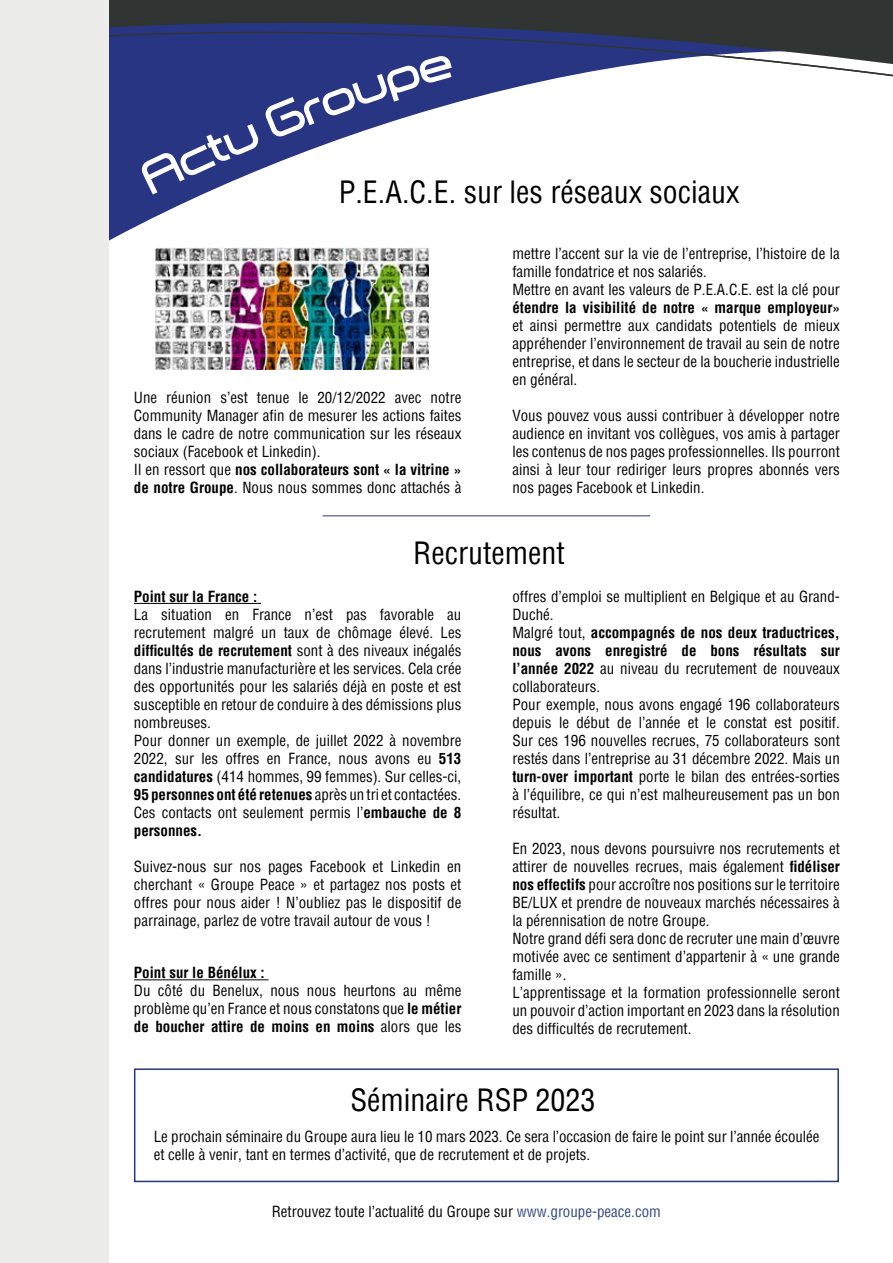
<style>
.page{position:relative;width:893px;height:1263px;background:#fff}
.page>*{position:absolute;margin:0;border:0;box-sizing:border-box;transform-origin:0 0}
.t1{font:condensed 30px "Helvetica";color:#000}
.t2{font:condensed 15px/18px "Helvetica";color:#000}
.t3{font:700 condensed 15px "Helvetica";color:#000}
.s1{font-weight:700}
.s2{color:#2e4880}
</style>
<div class="page">
<svg style="left:109px;top:0;width:784px;height:241px"></svg>
<div style="left:0;top:0;width:109px;height:1263px;background:#ececeb"></div>
<div style="left:134px;top:1068px;width:705px;height:114px;border:2px solid #283583"></div>
<hr style="left:134px;top:603px;width:127px;height:1px;background:#000">
<img style="left:155px;top:247px;width:274px;height:122px">
<hr style="left:323px;top:515px;width:327px;height:1px;background:#283583">
<hr style="left:134px;top:979px;width:135px;height:1px;background:#000">
<svg style="left:139px;top:54px;width:315px;height:141px"></svg>
<h1 class="t1" style="left:339px;top:173px;width:402px">P.E.A.C.E. sur les réseaux sociaux</h1>
<p class="t2" style="left:134px;top:388px;width:329px">Une réunion s’est tenue le 20/12/2022 avec notre Community Manager afin de mesurer les actions faites dans le cadre de notre communication sur les réseaux sociaux (Facebook et Linkedin).<br>Il en ressort que <span class="s1">nos collaborateurs sont « la vitrine » de notre Groupe</span>. Nous nous sommes donc attachés à</p>
<p class="t2" style="left:512px;top:244px;width:329px">mettre l’accent sur la vie de l’entreprise, l’histoire de la famille fondatrice et nos salariés.<br>Mettre en avant les valeurs de P.E.A.C.E. est la clé pour</p>
<p class="t3" style="left:512px;top:297px;width:329px">étendre la visibilité de notre « marque employeur»</p>
<p class="t2" style="left:512px;top:316px;width:329px;text-align:justify">et ainsi permettre aux candidats potentiels de mieux appréhender l’environnement de travail au sein de notre entreprise, et dans le secteur de la boucherie industrielle en général.</p>
<p class="t2" style="left:512px;top:406px;width:329px;text-align:justify">Vous pouvez vous aussi contribuer à développer notre audience en invitant vos collègues, vos amis à partager les contenus de nos pages professionnelles. Ils pourront ainsi à leur tour rediriger leurs propres abonnés vers nos pages Facebook et Linkedin.</p>
<h1 class="t1" style="left:413px;top:534px;width:153px">Recrutement</h1>
<p class="t3" style="left:134px;top:586px;width:125px">Point sur la France :</p>
<p class="t2" style="left:134px;top:605px;width:329px">La situation en France n’est pas favorable au recrutement malgré un taux de chômage élevé. Les <span class="s1">difficultés de recrutement</span> sont à des niveaux inégalés dans l’industrie manufacturière et les services. Cela crée des opportunités pour les salariés déjà en poste et est susceptible en retour de conduire à des démissions plus nombreuses.<br>Pour donner un exemple, de juillet 2022 à novembre 2022, sur les offres en France, nous avons eu <span class="s1">513 candidatures</span> (414 hommes, 99 femmes). Sur celles-ci, <span class="s1">95 personnes ont été retenues</span> après un tri et contactées.<br>Ces contacts ont seulement permis l’<span class="s1">embauche de 8 personnes.</span></p>
<p class="t2" style="left:134px;top:857px;width:329px;text-align:justify">Suivez-nous sur nos pages Facebook et Linkedin en cherchant « Groupe Peace » et partagez nos posts et offres pour nous aider ! N’oubliez pas le dispositif de parrainage, parlez de votre travail autour de vous !</p>
<p class="t3" style="left:134px;top:963px;width:132px">Point sur le Bénélux :</p>
<p class="t2" style="left:134px;top:982px;width:329px;text-align:justify">Du côté du Benelux, nous nous heurtons au même problème qu’en France et nous constatons que <span class="s1">le métier de boucher attire de moins en moins</span> alors que les</p>
<p class="t2" style="left:512px;top:587px;width:329px">offres d’emploi se multiplient en Belgique et au Grand-Duché.<br>Malgré tout, <span class="s1">accompagnés de nos deux traductrices, nous avons enregistré de bons résultats sur l’année 2022</span> au niveau du recrutement de nouveaux collaborateurs.<br>Pour exemple, nous avons engagé 196 collaborateurs depuis le début de l’année et le constat est positif.<br>Sur ces 196 nouvelles recrues, 75 collaborateurs sont restés dans l’entreprise au 31 décembre 2022. Mais un <span class="s1">turn-over important</span> porte le bilan des entrées-sorties à l’équilibre, ce qui n’est malheureusement pas un bon résultat.</p>
<p class="t2" style="left:512px;top:839px;width:329px">En 2023, nous devons poursuivre nos recrutements et attirer de nouvelles recrues, mais également <span class="s1">fidéliser nos effectifs</span> pour accroître nos positions sur le territoire BE/LUX et prendre de nouveaux marchés nécessaires à la pérennisation de notre Groupe.<br>Notre grand défi sera donc de recruter une main d’œuvre motivée avec ce sentiment d’appartenir à « une grande famille ».<br>L’apprentissage et la formation professionnelle seront un pouvoir d’action important en 2023 dans la résolution des difficultés de recrutement.</p>
<h1 class="t1" style="left:351px;top:1080px;width:246px">Séminaire RSP 2023</h1>
<p class="t2" style="left:154px;top:1127px;width:667px">Le prochain séminaire du Groupe aura lieu le 10 mars 2023. Ce sera l’occasion de faire le point sur l’année écoulée et celle à venir, tant en termes d’activité, que de recrutement et de projets.</p>
<p class="t2" style="left:272px;top:1203px;width:391px">Retrouvez toute l’actualité du Groupe sur <span class="s2">www.groupe-peace.com</span></p>
</div>
